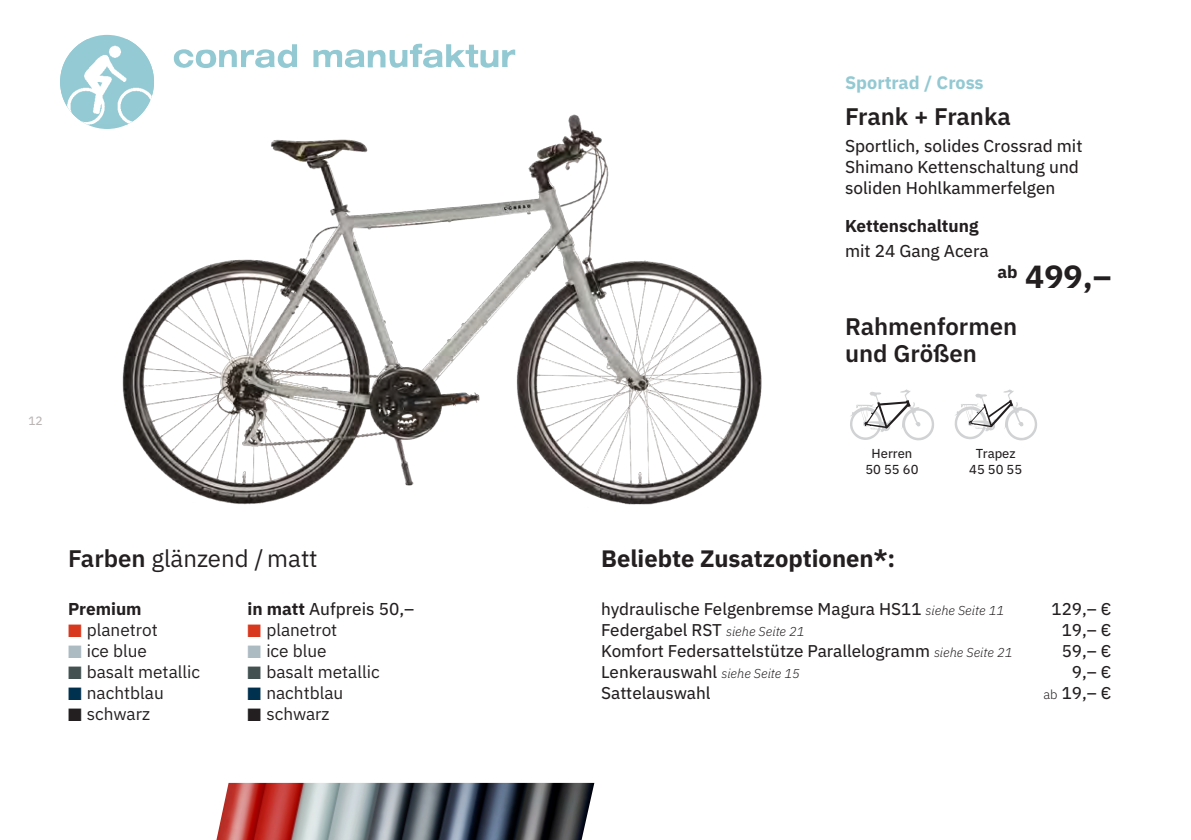
<style>
.page{position:relative;width:1191px;height:840px;background:#fff}
.page>*{position:absolute;margin:0;border:0;box-sizing:border-box;transform-origin:0 0}
.t1{font:700 32px "IBM Plex Sans";color:#231f20}
.t2{font:600 24px/27px "IBM Plex Sans";color:#231f20}
.t3{font:24px "IBM Plex Sans";color:#231f20}
.t4{font:700 23.8px "IBM Plex Sans";color:#231f20}
.t5{font:700 18px "IBM Plex Sans";color:#93c9d2}
.t6{font:17.2px/21px "IBM Plex Sans Text";color:#231f20}
.t7{font:17.2px "IBM Plex Sans";color:#231f20}
.t8{font:700 17.2px "IBM Plex Sans";color:#231f20}
.t9{font:17px "IBM Plex Sans Text";color:#231f20}
.t10{font:13px/15.6px "IBM Plex Sans Text";color:#231f20;text-align:center}
.t11{font:12px "IBM Plex Sans Text";color:#bab5b4}
.s1{font-weight:600}
.s2{color:#d8381e}
.s3{color:#acbac2}
.s4{color:#435151}
.s5{color:#00314f}
.s6{font-family:"IBM Plex Sans";font-weight:700}
.s7{font-family:"IBM Plex Sans";font-weight:300;font-style:italic;font-size:12.8px}
.s8{font-family:"IBM Plex Sans";font-weight:300;font-size:12.8px}
</style>
<div class="page">
<img style="left:114px;top:114px;width:648px;height:391px">
<svg style="left:173px;top:44px;width:124px;height:24px"></svg>
<svg style="left:313px;top:43px;width:202px;height:25px"></svg>
<div style="left:60px;top:35px;width:94px;height:94px;background:#93c9d2;border-radius:50%"></div>
<img style="left:60px;top:39px;width:94px;height:85px">
<img style="left:216px;top:782px;width:378px;height:57px">
<p class="t11" style="left:28px;top:411px;width:16px">12</p>
<h2 class="t3" style="left:68px;top:539px;width:251px"><span class="s1">Farben</span> glänzend / matt</h2>
<p class="t8" style="left:68px;top:594px;width:75px">Premium</p>
<p class="t7" style="left:68px;top:616px;width:91px"><span class="s2">■</span> planetrot</p>
<p class="t7" style="left:68px;top:637px;width:80px"><span class="s3">■</span> ice blue</p>
<p class="t7" style="left:68px;top:658px;width:134px"><span class="s4">■</span> basalt metallic</p>
<p class="t7" style="left:68px;top:679px;width:97px"><span class="s5">■</span> nachtblau</p>
<p class="t7" style="left:68px;top:700px;width:83px">■ schwarz</p>
<p class="t6" style="left:248px;top:596px;width:168px"><span class="s6">in matt</span> Aufpreis 50,–</p>
<p class="t7" style="left:248px;top:616px;width:91px"><span class="s2">■</span> planetrot</p>
<p class="t7" style="left:248px;top:637px;width:80px"><span class="s3">■</span> ice blue</p>
<p class="t7" style="left:248px;top:658px;width:134px"><span class="s4">■</span> basalt metallic</p>
<p class="t7" style="left:248px;top:679px;width:97px"><span class="s5">■</span> nachtblau</p>
<p class="t7" style="left:248px;top:700px;width:83px">■ schwarz</p>
<p class="t5" style="left:845px;top:68px;width:140px">Sportrad / Cross</p>
<h2 class="t2" style="left:845px;top:101px;width:167px">Frank + Franka</h2>
<p class="t6" style="left:845px;top:134px;width:239px">Sportlich, solides Crossrad mit<br>Shimano Kettenschaltung und soliden Hohlkammerfelgen</p>
<p class="t8" style="left:845px;top:212px;width:135px">Kettenschaltung</p>
<p class="t6" style="left:845px;top:239px;width:145px">mit 24 Gang Acera</p>
<h1 class="t1" style="left:997px;top:251px;width:116px"><sup>ab</sup> 499,–</h1>
<h2 class="t2" style="left:845px;top:311px;width:174px">Rahmenformen und Größen</h2>
<p class="t10" style="left:865px;top:444px;width:54px">Herren<br>50 55 60</p>
<p class="t10" style="left:969px;top:444px;width:54px">Trapez<br>45 50 55</p>
<h3 class="t4" style="left:601px;top:539px;width:296px">Beliebte Zusatzoptionen*:</h3>
<p class="t9" style="left:601px;top:595px;width:404px">hydraulische Felgenbremse Magura HS11 <span class="s7">siehe Seite 11</span></p>
<p class="t9" style="left:1051px;top:595px;width:62px">129,– €</p>
<p class="t9" style="left:601px;top:616px;width:205px">Federgabel RST <span class="s7">siehe Seite 21</span></p>
<p class="t9" style="left:1061px;top:616px;width:51px">19,– €</p>
<p class="t9" style="left:601px;top:637px;width:413px">Komfort Federsattelstütze Parallelogramm <span class="s7">siehe Seite 21</span></p>
<p class="t9" style="left:1061px;top:637px;width:51px">59,– €</p>
<p class="t9" style="left:601px;top:658px;width:200px">Lenkerauswahl <span class="s7">siehe Seite 15</span></p>
<p class="t9" style="left:1072px;top:658px;width:41px">9,– €</p>
<p class="t9" style="left:601px;top:679px;width:111px">Sattelauswahl</p>
<p class="t9" style="left:1043px;top:679px;width:70px"><span class="s8">ab</span> 19,– €</p>
</div>
